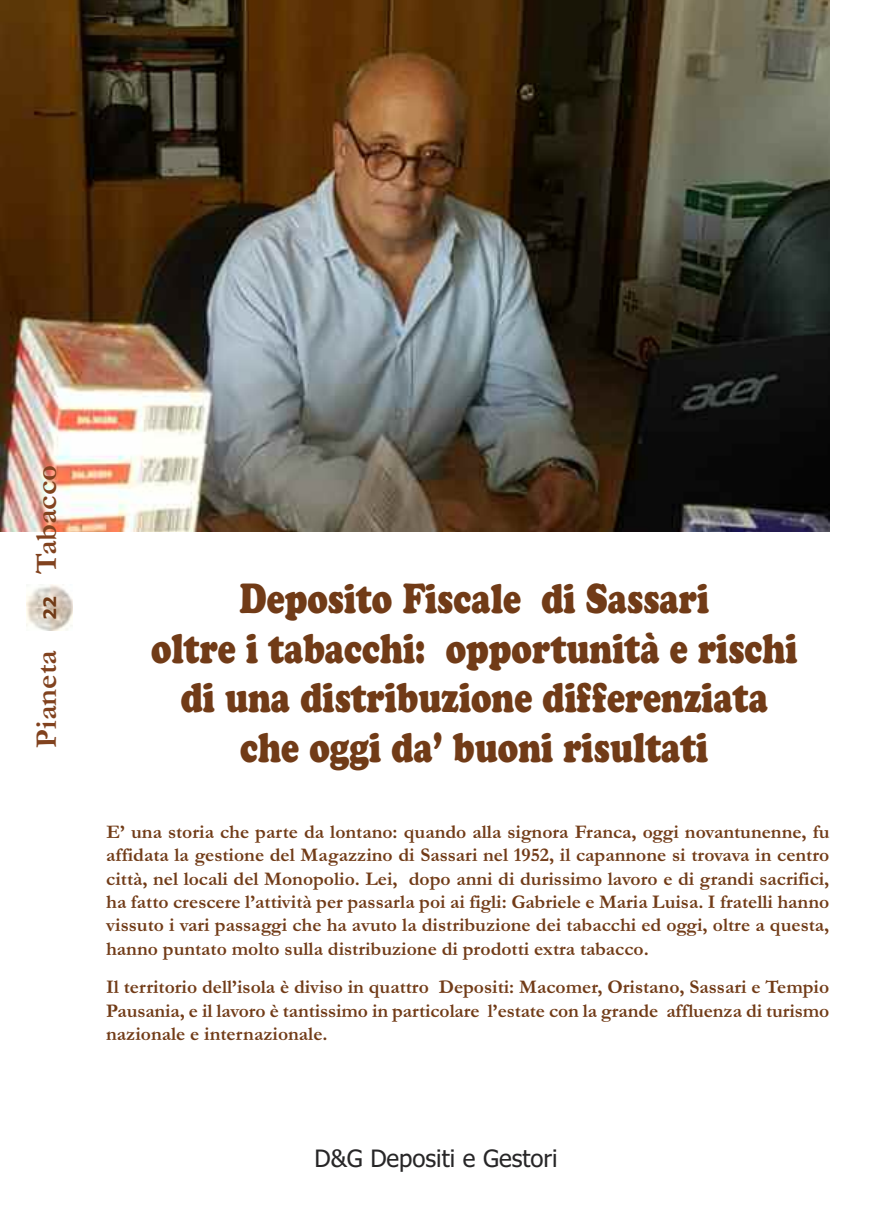
<style>
.page{position:relative;width:872px;height:1212px;background:#fff}
.page>*{position:absolute;margin:0;border:0;box-sizing:border-box;transform-origin:0 0}
.t1{font:41.55px/49.9px "Cooper Black Std";color:#713b17;text-align:center;scale:.78 1}
.t2{font:700 30.6px "Garamond";color:#81421e}
.t3{font:24px "Tahoma";color:#272627}
.t4{font:700 19.5px/23.4px "Garamond";color:#713b17;text-align:justify}
.t5{font:700 17.25px "Tahoma";color:#713b17;scale:1.07 1}
</style>
<div class="page">
<img style="left:0;top:0;width:829px;height:531px">
<img style="left:27px;top:585px;width:46px;height:46px">
<h2 class="t2" style="left:28px;top:574px;width:110px;rotate:-90deg">Tabacco</h2>
<p class="t5" style="left:40px;top:620px;width:23px;rotate:-90deg">22</p>
<h2 class="t2" style="left:28px;top:747px;width:99px;rotate:-90deg">Pianeta</h2>
<h1 class="t1" style="left:151px;top:577px;width:830px">Deposito Fiscale di Sassari<br>oltre i tabacchi: opportunità e rischi di una distribuzione differenziata che oggi da’ buoni risultati</h1>
<p class="t4" style="left:106px;top:819px;width:724px">E’ una storia che parte da lontano: quando alla signora Franca, oggi novantunenne, fu affidata la gestione del Magazzino di Sassari nel 1952, il capannone si trovava in centro città, nel locali del Monopolio. Lei, dopo anni di durissimo lavoro e di grandi sacrifici, ha fatto crescere l’attività per passarla poi ai figli: Gabriele e Maria Luisa. I fratelli hanno vissuto i vari passaggi che ha avuto la distribuzione dei tabacchi ed oggi, oltre a questa, hanno puntato molto sulla distribuzione di prodotti extra tabacco.</p>
<p class="t4" style="left:106px;top:975px;width:724px">Il territorio dell’isola è diviso in quattro Depositi: Macomer, Oristano, Sassari e Tempio Pausania, e il lavoro è tantissimo in particolare l’estate con la grande affluenza di turismo nazionale e internazionale.</p>
<p class="t3" style="left:314px;top:1144px;width:245px">D&amp;G Depositi e Gestori</p>
</div>
